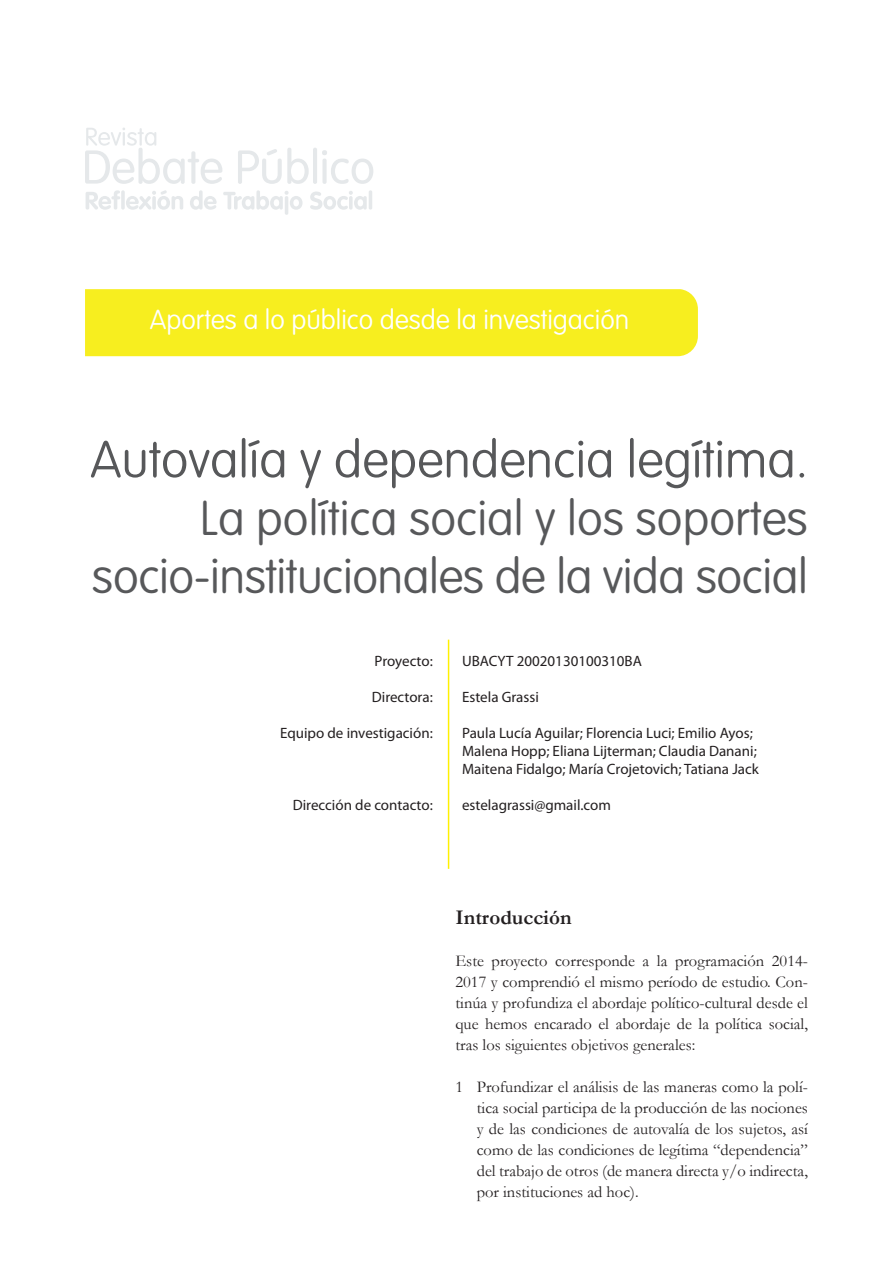
<style>
.page{position:relative;width:893px;height:1263px;background:#fff}
.page>*{position:absolute;margin:0;border:0;box-sizing:border-box;transform-origin:0 0}
.t1{font:100 51px "VAG Rounded Std";color:#57585a}
.t2{font:100 48px/57.6px "VAG Rounded Std";letter-spacing:-.01em;color:#57585a;text-align:right}
.t3{font:100 27px "VAG Rounded Std";color:#fff}
.t4{font:700 21px "Garamond";color:#231f20}
.t5{font:16.5px/21px "Garamond";color:#231f20;text-align:justify}
.t6{font:15px/18px "Myriad Pro";color:#231f20}
</style>
<div class="page">
<div style="left:85px;top:289px;width:613px;height:67px;background:#f7ee1f"></div>
<svg style="left:85px;top:128px;width:137px;height:56px"></svg>
<svg style="left:238px;top:148px;width:71px;height:36px"></svg>
<hr style="left:313px;top:148px;width:4px;height:36px;background:#e5e8ea;border-radius:2px">
<svg style="left:322px;top:150px;width:51px;height:34px"></svg>
<svg style="left:86px;top:190px;width:34px;height:20px"></svg>
<hr style="left:121px;top:190px;width:4px;height:20px;background:#e5e8ea;border-radius:2px">
<svg style="left:126px;top:190px;width:57px;height:20px"></svg>
<svg style="left:190px;top:190px;width:27px;height:20px"></svg>
<svg style="left:223px;top:190px;width:80px;height:25px"></svg>
<svg style="left:310px;top:191px;width:57px;height:19px"></svg>
<hr style="left:369px;top:190px;width:3px;height:20px;background:#e5e8ea;border-radius:2px">
<hr style="left:448px;top:640px;width:1px;height:229px;background:#fff101">
<p class="t3" style="left:150px;top:304px;width:481px">Aportes a lo público desde la investigación</p>
<p class="t1" style="left:90px;top:430px;width:719px">Autovalía y dependencia legítima.</p>
<p class="t2" style="left:92px;top:491px;width:718px">La política social y los soportes socio-institucionales de la vida social</p>
<p class="t6" style="left:375px;top:652px;width:60px">Proyecto:</p>
<p class="t6" style="left:372px;top:688px;width:62px">Directora:</p>
<p class="t6" style="left:280px;top:724px;width:154px">Equipo de investigación:</p>
<p class="t6" style="left:293px;top:796px;width:141px">Dirección de contacto:</p>
<p class="t6" style="left:462px;top:652px;width:181px">UBACYT 20020130100310BA</p>
<p class="t6" style="left:462px;top:688px;width:78px">Estela Grassi</p>
<p class="t6" style="left:462px;top:724px;width:298px">Paula Lucía Aguilar; Florencia Luci; Emilio Ayos;<br>Malena Hopp; Eliana Lijterman; Claudia Danani;<br>Maitena Fidalgo; María Crojetovich; Tatiana Jack</p>
<p class="t6" style="left:462px;top:796px;width:150px">estelagrassi@gmail.com</p>
<p class="t4" style="left:455px;top:903px;width:118px">Introducción</p>
<p class="t5" style="left:455px;top:950px;width:354px">Este proyecto corresponde a la programación 2014- 2017 y comprendió el mismo período de estudio. Con&shy;tinúa y profundiza el abordaje político-cultural desde el que hemos encarado el abordaje de la política social, tras los siguientes objetivos generales:</p>
<p class="t5" style="left:477px;top:1076px;width:333px;text-indent:-21px">1 Profundizar el análisis de las maneras como la polí&shy;tica social participa de la producción de las nociones y de las condiciones de autovalía de los sujetos, así como de las condiciones de legítima “dependencia” del trabajo de otros (de manera directa y/o indirecta, por instituciones ad hoc).</p>
</div>
